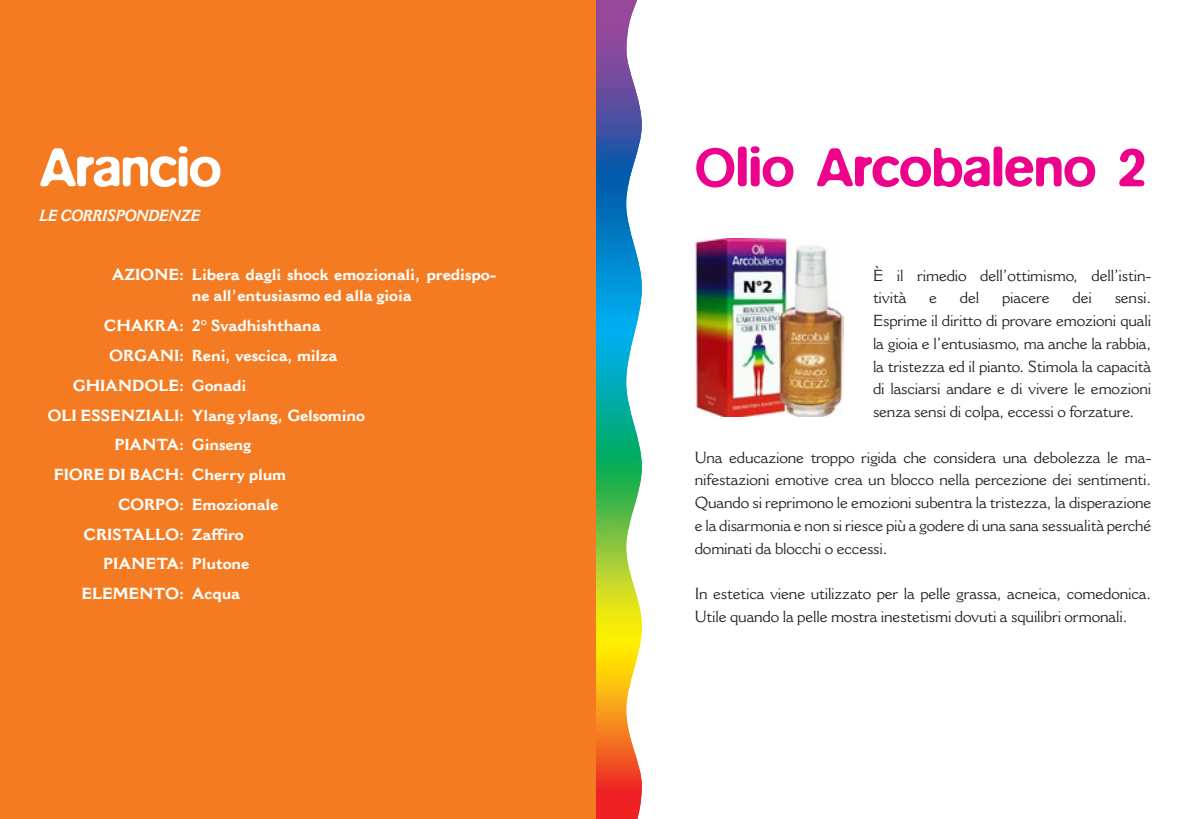
<style>
.page{position:relative;width:1191px;height:819px;background:#fff}
.page>*{position:absolute;margin:0;border:0;box-sizing:border-box;transform-origin:0 0}
.t1{font:500 56px "Blur";letter-spacing:-.005em;color:#ed028c}
.t2{font:500 56px "Blur";letter-spacing:-.015em;color:#fff}
.t3{font:15.75px/22.8px "Cantoria";letter-spacing:-.01em;color:#231f20}
.t4{font:700 15.75px/21px "Cantoria";letter-spacing:-.01em;color:#fff;text-align:center}
.t5{font:italic 700 15.75px "Cantoria";color:#fff}
</style>
<div class="page">
<img style="left:595px;top:0;width:47px;height:819px">
<div style="left:0;top:0;width:595px;height:819px;background:#f47b21"></div>
<img style="left:694px;top:238px;width:149px;height:179px">
<h1 class="t2" style="left:40px;top:135px;width:183px">Arancio</h1>
<p class="t5" style="left:40px;top:206px;width:33px">LECORRISPONDEN</p>
<p class="t5" style="left:181px;top:206px;width:22px">ZE</p>
<p class="t4" style="left:112px;top:264px;width:386px">AZIONE: Libera dagli shock emozionali, predispo&shy;ne all’entusiasmo ed alla gioia</p>
<p class="t4" style="left:104px;top:315px;width:218px">CHAKRA: 2° Svadhishthana</p>
<p class="t4" style="left:109px;top:345px;width:230px">ORGANI: Reni, vescica, milza</p>
<p class="t4" style="left:73px;top:375px;width:175px">GHIANDOLE: Gonadi</p>
<p class="t4" style="left:48px;top:404px;width:319px">OLI ESSENZIALI: Ylang ylang, Gelsomino</p>
<p class="t4" style="left:114px;top:434px;width:138px">PIANTA: Ginseng</p>
<p class="t4" style="left:54px;top:464px;width:234px">FIORE DI BACH: Cherry plum</p>
<p class="t4" style="left:118px;top:494px;width:162px">CORPO: Emozionale</p>
<p class="t4" style="left:83px;top:523px;width:162px">CRISTALLO: Zaffiro</p>
<p class="t4" style="left:103px;top:553px;width:148px">PIANETA: Plutone</p>
<p class="t4" style="left:81px;top:583px;width:160px">ELEMENTO: Acqua</p>
<h1 class="t1" style="left:694px;top:135px;width:453px">Olio Arcobaleno 2</h1>
<p class="t3" style="left:873px;top:263px;width:280px">È il rimedio dell’ottimismo, dell’istin&shy;tività</p>
<p class="t3" style="left:929px;top:286px;width:9px">e</p>
<p class="t3" style="left:960px;top:286px;width:21px">del</p>
<p class="t3" style="left:1002px;top:286px;width:49px">piacere</p>
<p class="t3" style="left:1072px;top:286px;width:21px">dei</p>
<p class="t3" style="left:873px;top:286px;width:280px;text-align:justify;text-indent:242px">sensi.<br>Esprime il diritto di provare emozioni quali la gioia e l’entusiasmo, ma anche la rabbia, la tristezza ed il pianto. Stimola la capacità di lasciarsi andare e di vivere le emozioni senza sensi di colpa, eccessi o forzature.</p>
<p class="t3" style="left:694px;top:445px;width:458px;text-align:justify">Una educazione troppo rigida che considera una debolezza le ma&shy;nifestazioni emotive crea un blocco nella percezione dei sentimenti.<br>Quando si reprimono le emozioni subentra la tristezza, la disperazione e la disarmonia e non si riesce più a godere di una sana sessualità perché dominati da blocchi o eccessi.</p>
<p class="t3" style="left:694px;top:582px;width:458px">In estetica viene utilizzato per la pelle grassa, acneica, comedonica.<br>Utile quando la pelle mostra inestetismi dovuti a squilibri ormonali.</p>
</div>
